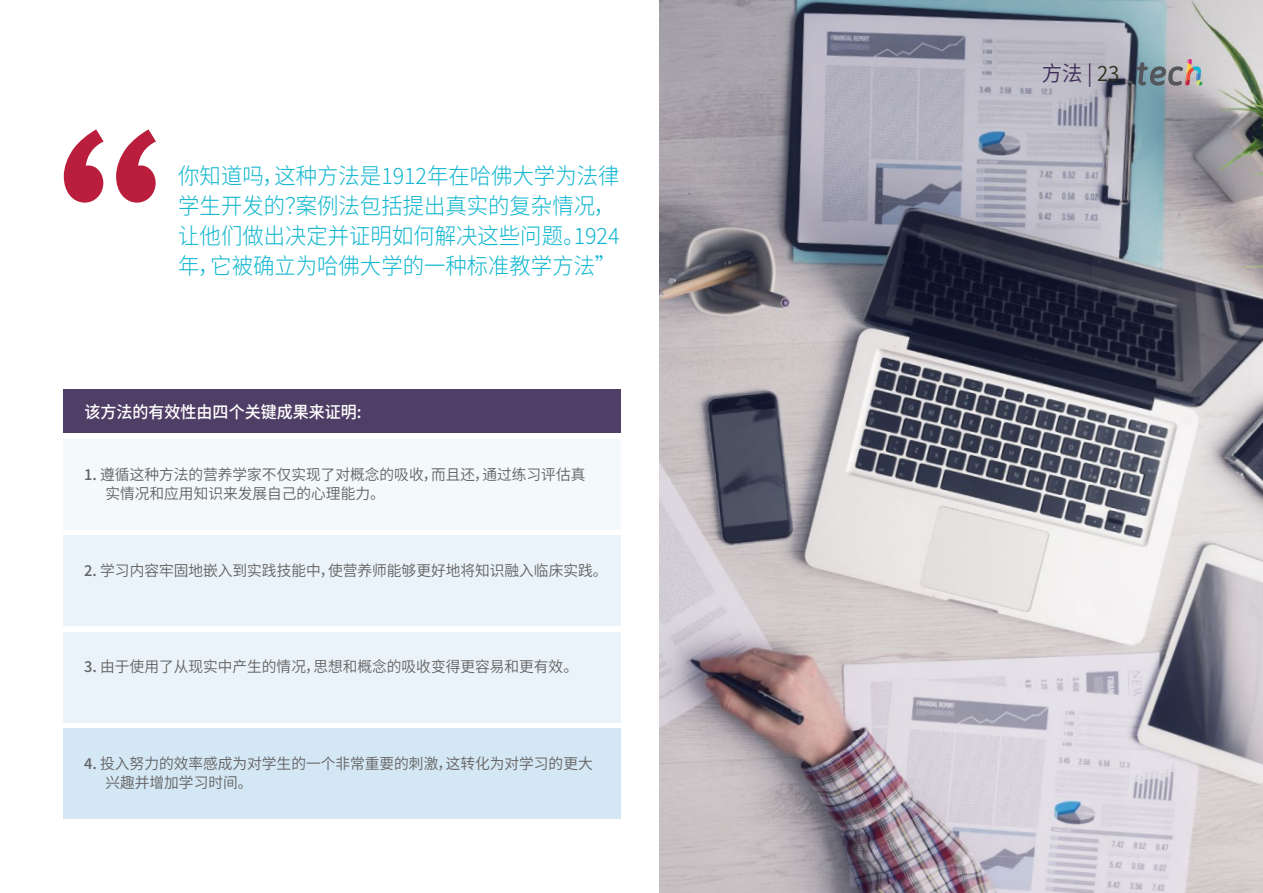
<style>
.page{position:relative;width:1263px;height:893px;background:#fff}
.page>*{position:absolute;margin:0;border:0;box-sizing:border-box;transform-origin:0 0}
.t1{font:300 22.5px/30px "Source Han Sans CN";color:#0fb6cf;scale:.95 1}
.t2{font:21px "Source Han Sans CN";color:#3e2b56}
.t3{font:500 16.5px "Source Han Sans CN";color:#fff}
.t4{font:15px/19.5px "Source Han Sans CN";color:#646363}
.s1{font-weight:500}
.s2{color:#312e20}
</style>
<div class="page">
<img style="left:659px;top:0;width:604px;height:893px">
<svg style="left:64px;top:129px;width:92px;height:74px"></svg>
<svg style="left:1137px;top:59px;width:65px;height:27px;background:#91979b"></svg>
<div style="left:64px;top:389px;width:557px;height:44px;background:#4f3e65"></div>
<div style="left:64px;top:728px;width:557px;height:91px;background:#d4e7f4"></div>
<div style="left:64px;top:632px;width:557px;height:90px;background:#e9f3f9"></div>
<div style="left:64px;top:536px;width:557px;height:90px;background:#e9f3f9"></div>
<div style="left:64px;top:439px;width:557px;height:90px;background:#f4f9fc"></div>
<h1 class="t1" style="left:178px;top:161px;width:466px">你知道吗，这种方法是1912年在哈佛大学为法律学生开发的？案例法包括提出真实的复杂情况，让他们做出决定并证明如何解决这些问题。1924年，它被确立为哈佛大学的一种标准教学方法”</h1>
<p class="t3" style="left:85px;top:403px;width:278px">该方法的有效性由四个关键成果来证明:</p>
<p class="t4" style="left:105px;top:465px;width:481px;text-indent:-21px"><span class="s1">1.</span> 遵循这种方法的营养学家不仅实现了对概念的吸收，而且还，通过练习评估真实情况和应用知识来发展自己的心理能力。</p>
<p class="t4" style="left:84px;top:561px;width:525px"><span class="s1">2.</span> 学习内容牢固地嵌入到实践技能中，使营养师能够更好地将知识融入临床实践。</p>
<p class="t4" style="left:84px;top:657px;width:495px"><span class="s1">3.</span> 由于使用了从现实中产生的情况，思想和概念的吸收变得更容易和更有效。</p>
<p class="t4" style="left:105px;top:754px;width:489px;text-indent:-21px"><span class="s1">4.</span> 投入努力的效率感成为对学生的一个非常重要的刺激，这转化为对学习的更大兴趣并增加学习时间。</p>
<h2 class="t2" style="left:1042px;top:61px;width:79px">方法 | <span class="s2">23</span></h2>
</div>
